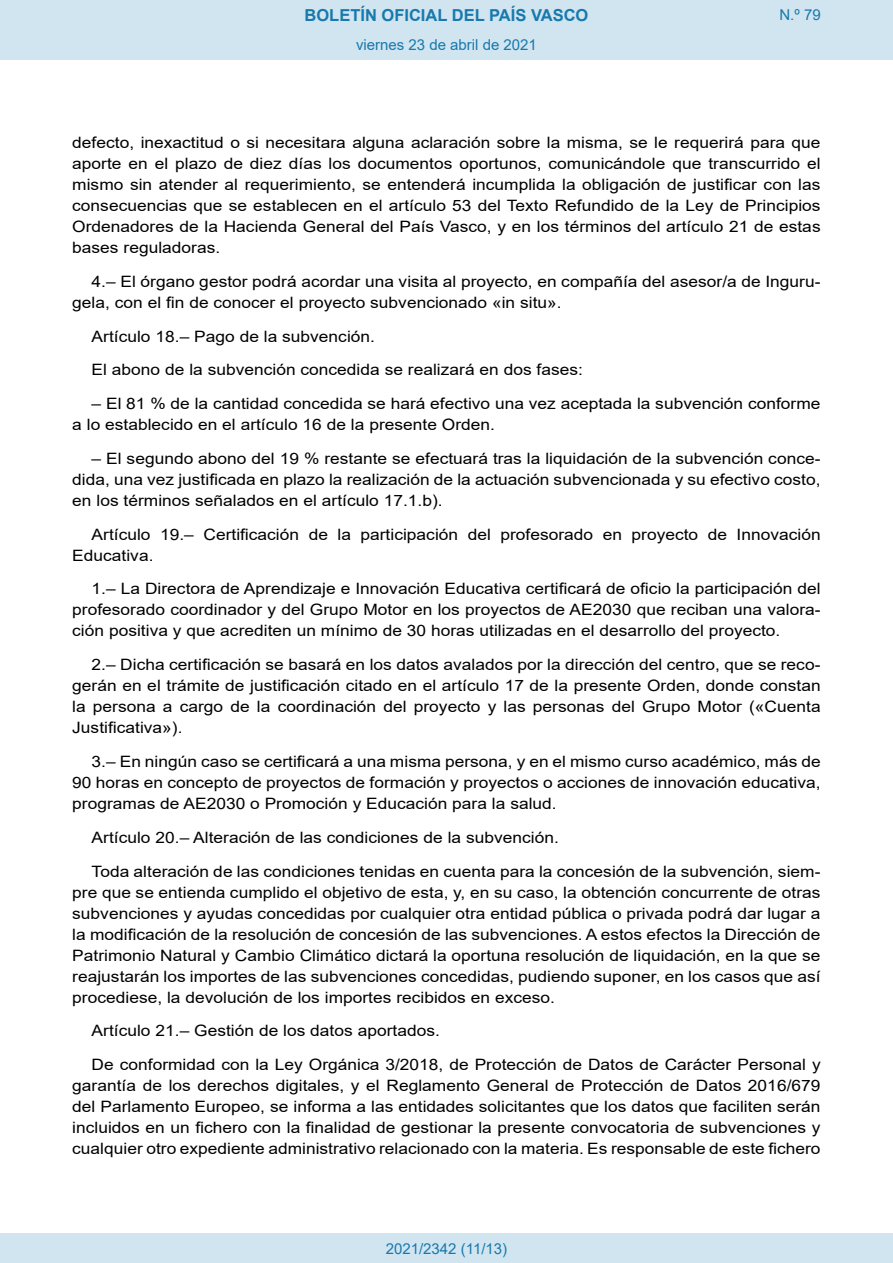
<style>
.page{position:relative;width:893px;height:1263px;background:#fff}
.page>*{position:absolute;margin:0;border:0;box-sizing:border-box;transform-origin:0 0}
.t1{font:700 16.5px "Arial";color:#1879ad}
.BOPVDetalle{font:15.6px/21px "Arial";color:#000;text-align:justify;scale:1.11 1}
.Paginacion_Centro{font:15px "Arial";color:#1879ad}
</style>
<div class="page">
<div style="left:0;top:0;width:893px;height:60px;background:#d0e5f0"></div>
<div style="left:0;top:1233px;width:893px;height:30px;background:#d0e5f0"></div>
<p class="t1" style="left:305px;top:3px;width:285px">BOLETÍN OFICIAL DEL PAÍS VASCO</p>
<p class="Paginacion_Centro" style="left:356px;top:35px;width:182px">viernes 23 de abril de 2021</p>
<p class="Paginacion_Centro" style="left:779px;top:5px;width:43px">N.º 79</p>
<p class="BOPVDetalle" style="left:72px;top:132px;width:676px">defecto, inexactitud o si necesitara alguna aclaración sobre la misma, se le requerirá para que aporte en el plazo de diez días los documentos oportunos, comunicándole que transcurrido el mismo sin atender al requerimiento, se entenderá incumplida la obligación de justificar con las consecuencias que se establecen en el artículo 53 del Texto Refundido de la Ley de Principios Ordenadores de la Hacienda General del País Vasco, y en los términos del artículo 21 de estas bases reguladoras.</p>
<p class="BOPVDetalle" style="left:72px;top:271px;width:676px;text-indent:19px">4.– El órgano gestor podrá acordar una visita al proyecto, en compañía del asesor/a de Inguru&shy;gela, con el fin de conocer el proyecto subvencionado «in situ».</p>
<p class="BOPVDetalle" style="left:92px;top:326px;width:257px">Artículo 18.– Pago de la subvención.</p>
<p class="BOPVDetalle" style="left:92px;top:359px;width:444px">El abono de la subvención concedida se realizará en dos fases:</p>
<p class="BOPVDetalle" style="left:72px;top:393px;width:676px;text-indent:19px">– El 81 % de la cantidad concedida se hará efectivo una vez aceptada la subvención conforme a lo establecido en el artículo 16 de la presente Orden.</p>
<p class="BOPVDetalle" style="left:72px;top:448px;width:676px;text-indent:19px">– El segundo abono del 19 % restante se efectuará tras la liquidación de la subvención conce&shy;dida, una vez justificada en plazo la realización de la actuación subvencionada y su efectivo costo, en los términos señalados en el artículo 17.1.b).</p>
<p class="BOPVDetalle" style="left:72px;top:524px;width:676px;text-indent:19px">Artículo 19.– Certificación de la participación del profesorado en proyecto de Innovación<br>Educativa.</p>
<p class="BOPVDetalle" style="left:72px;top:578px;width:676px;text-indent:19px">1.– La Directora de Aprendizaje e Innovación Educativa certificará de oficio la participación del profesorado coordinador y del Grupo Motor en los proyectos de AE2030 que reciban una valora&shy;ción positiva y que acrediten un mínimo de 30 horas utilizadas en el desarrollo del proyecto.</p>
<p class="BOPVDetalle" style="left:72px;top:654px;width:676px;text-indent:19px">2.– Dicha certificación se basará en los datos avalados por la dirección del centro, que se reco&shy;gerán en el trámite de justificación citado en el artículo 17 de la presente Orden, donde constan la persona a cargo de la coordinación del proyecto y las personas del Grupo Motor («Cuenta Justificativa»).</p>
<p class="BOPVDetalle" style="left:72px;top:751px;width:676px;text-indent:19px">3.– En ningún caso se certificará a una misma persona, y en el mismo curso académico, más de 90 horas en concepto de proyectos de formación y proyectos o acciones de innovación educativa, programas de AE2030 o Promoción y Educación para la salud.</p>
<p class="BOPVDetalle" style="left:92px;top:827px;width:422px">Artículo 20.– Alteración de las condiciones de la subvención.</p>
<p class="BOPVDetalle" style="left:72px;top:860px;width:676px;text-indent:19px">Toda alteración de las condiciones tenidas en cuenta para la concesión de la subvención, siem&shy;pre que se entienda cumplido el objetivo de esta, y, en su caso, la obtención concurrente de otras subvenciones y ayudas concedidas por cualquier otra entidad pública o privada podrá dar lugar a la modificación de la resolución de concesión de las subvenciones. A estos efectos la Dirección de Patrimonio Natural y Cambio Climático dictará la oportuna resolución de liquidación, en la que se reajustarán los importes de las subvenciones concedidas, pudiendo suponer, en los casos que así procediese, la devolución de los importes recibidos en exceso.</p>
<p class="BOPVDetalle" style="left:92px;top:1020px;width:315px">Artículo 21.– Gestión de los datos aportados.</p>
<p class="BOPVDetalle" style="left:72px;top:1054px;width:676px;text-indent:19px">De conformidad con la Ley Orgánica 3/2018, de Protección de Datos de Carácter Personal y garantía de los derechos digitales, y el Reglamento General de Protección de Datos 2016/679 del Parlamento Europeo, se informa a las entidades solicitantes que los datos que faciliten serán incluidos en un fichero con la finalidad de gestionar la presente convocatoria de subvenciones y cualquier otro expediente administrativo relacionado con la materia. Es responsable de este fichero</p>
<p class="Paginacion_Centro" style="left:386px;top:1238px;width:123px">2021/2342 (11/13)</p>
</div>
